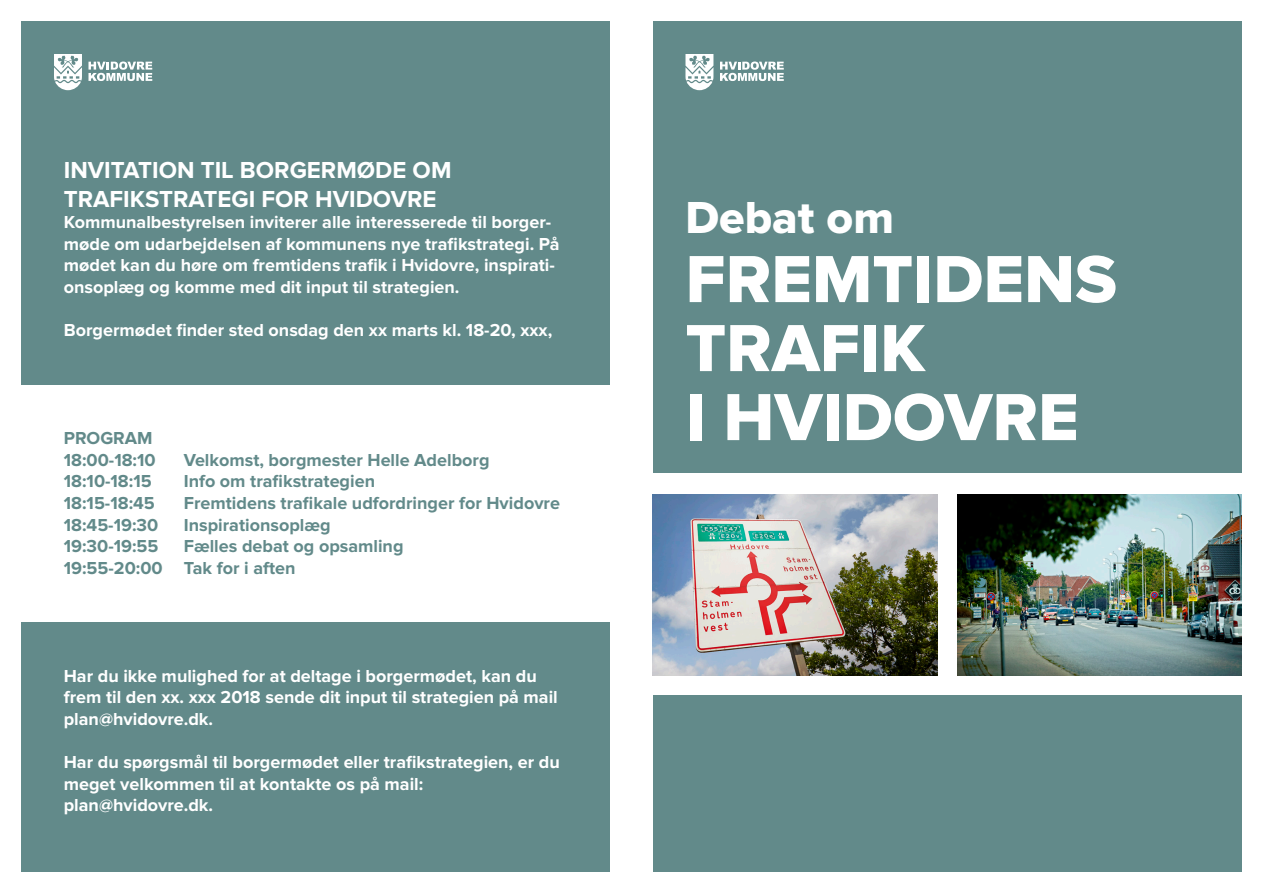
<style>
.page{position:relative;width:1263px;height:893px;background:#fff}
.page>*{position:absolute;margin:0;border:0;box-sizing:border-box;transform-origin:0 0}
.t1{font:69px "Proxima Nova Extrabld";color:#fff}
.t2{font:46.5px "Proxima Nova Extrabld";color:#fff}
.t3{font:700 24px/28.8px "Proxima Nova";color:#fff}
.t4{font:700 18px/21.6px "Proxima Nova";color:#fff}
.t5{font:700 18px "Proxima Nova";color:#628a8a}
</style>
<div class="page">
<div style="left:653px;top:21px;width:589px;height:851px;background:#628a8a"></div>
<svg style="left:685px;top:54px;width:28px;height:36px"></svg>
<svg style="left:720px;top:62px;width:64px;height:19px"></svg>
<div style="left:631px;top:474px;width:632px;height:221px;background:#fff"></div>
<img style="left:653px;top:494px;width:284px;height:181px">
<img style="left:957px;top:494px;width:285px;height:181px">
<div style="left:21px;top:21px;width:589px;height:851px;background:#628a8a"></div>
<svg style="left:54px;top:54px;width:28px;height:36px"></svg>
<svg style="left:88px;top:62px;width:64px;height:19px"></svg>
<div style="left:0;top:385px;width:644px;height:237px;background:#fff"></div>
<p class="t3" style="left:64px;top:156px;width:389px">INVITATION TIL BORGERMØDE OM<br>TRAFIKSTRATEGI FOR HVIDOVRE</p>
<p class="t4" style="left:64px;top:212px;width:497px">Kommunalbestyrelsen inviterer alle interesserede til borger&shy;møde om udarbejdelsen af kommunens nye trafikstrategi. På mødet kan du høre om fremtidens trafik i Hvidovre, inspirati&shy;onsoplæg og komme med dit input til strategien.</p>
<p class="t4" style="left:64px;top:320px;width:490px">Borgermødet finder sted onsdag den xx marts kl. 18-20, xxx,</p>
<p class="t5" style="left:64px;top:428px;width:90px">PROGRAM</p>
<p class="t5" style="left:64px;top:449px;width:93px">18:00-18:10</p>
<p class="t5" style="left:184px;top:449px;width:307px">Velkomst, borgmester Helle Adelborg</p>
<p class="t5" style="left:64px;top:471px;width:89px">18:10-18:15</p>
<p class="t5" style="left:184px;top:471px;width:193px">Info om trafikstrategien</p>
<p class="t5" style="left:64px;top:493px;width:93px">18:15-18:45</p>
<p class="t5" style="left:184px;top:493px;width:378px">Fremtidens trafikale udfordringer for Hvidovre</p>
<p class="t5" style="left:64px;top:514px;width:96px">18:45-19:30</p>
<p class="t5" style="left:184px;top:514px;width:148px">Inspirationsoplæg</p>
<p class="t5" style="left:64px;top:536px;width:96px">19:30-19:55</p>
<p class="t5" style="left:184px;top:536px;width:221px">Fælles debat og opsamling</p>
<p class="t5" style="left:64px;top:557px;width:233px">19:55-20:00 Tak for i aften</p>
<p class="t4" style="left:64px;top:665px;width:496px">Har du ikke mulighed for at deltage i borgermødet, kan du frem til den xx. xxx 2018 sende dit input til strategien på mail plan@hvidovre.dk.</p>
<p class="t4" style="left:64px;top:752px;width:498px">Har du spørgsmål til borgermødet eller trafikstrategien, er du meget velkommen til at kontakte os på mail: plan@hvidovre.dk.</p>
<p class="t2" style="left:685px;top:191px;width:210px">Debat om</p>
<p class="t1" style="left:685px;top:239px;width:433px">FREMTIDENS</p>
<p class="t1" style="left:685px;top:308px;width:241px">TRAFIK</p>
<p class="t1" style="left:685px;top:377px;width:395px">I HVIDOVRE</p>
</div>
